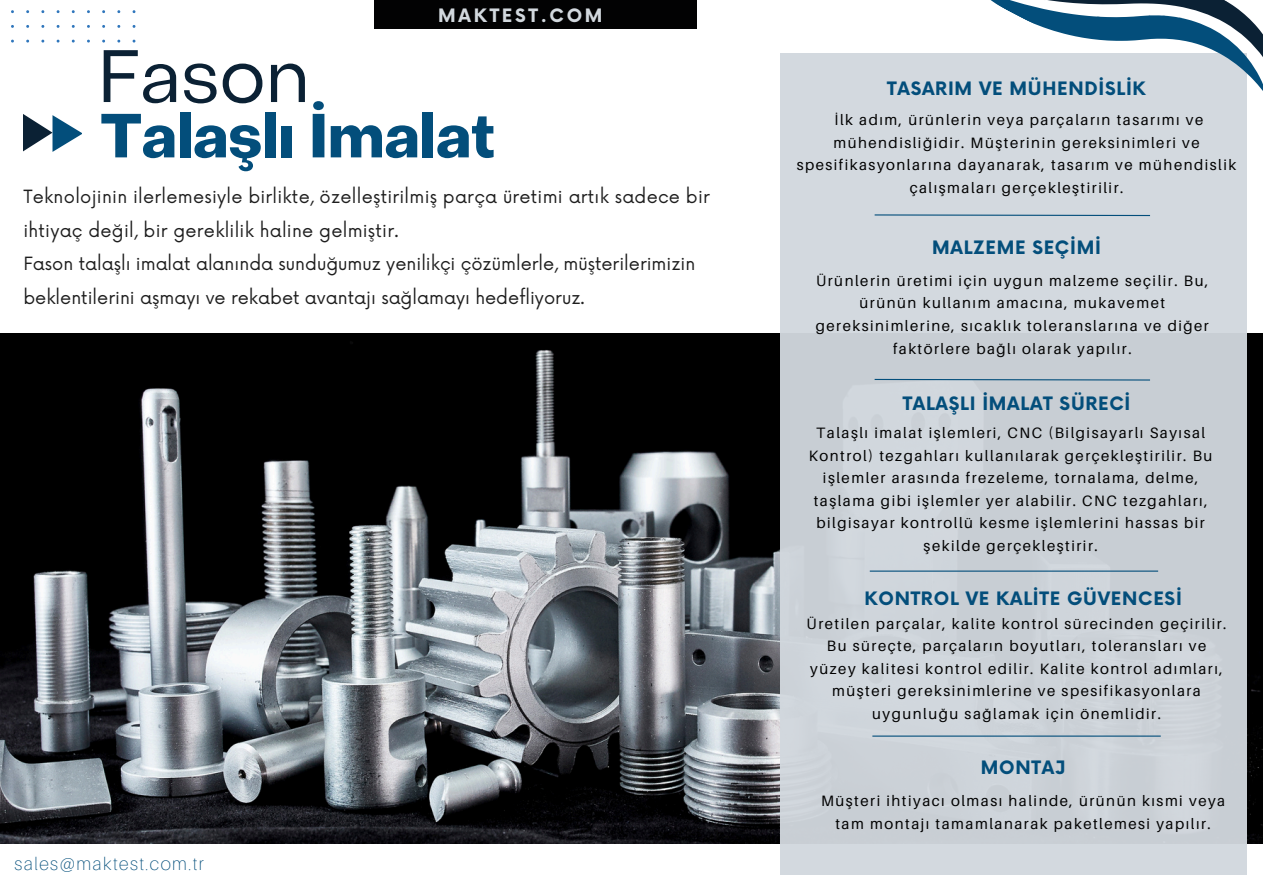
<style>
.page{position:relative;width:1263px;height:894px;background:#fff}
.page>*{position:absolute;margin:0;border:0;box-sizing:border-box;transform-origin:0 0}
.t1{font:73.5px "Object Sans";color:#0b2134}
.t2{font:700 60.9px "Object Sans";color:#034e7b}
.t3{font:700 18px "Now";letter-spacing:.04em;color:#034e7b}
.t4{font:100 18px "Aileron";letter-spacing:.08em;color:#034e7b}
.t5{font:700 18px "Now";letter-spacing:.15em;color:#d2d8de}
.t6{font:17.85px/33.8px "Now";color:#1e1e1e}
.t7{font:15px/22.5px "Aileron";letter-spacing:.1em;color:#000;text-align:center}
</style>
<div class="page">
<img style="left:0;top:333px;width:1263px;height:510px">
<div style="left:781px;top:53px;width:466px;height:821px;background:#d2d8de"></div>
<svg style="left:874px;top:214px;width:277px;height:2px"></svg>
<svg style="left:874px;top:378px;width:277px;height:3px"></svg>
<hr style="left:870px;top:570px;width:288px;height:1px;background:#034e7b">
<hr style="left:872px;top:735px;width:289px;height:1px;background:#034e7b">
<svg style="left:990px;top:0;width:273px;height:91px"></svg>
<div style="left:374px;top:0;width:322px;height:28px;background:#020203"></div>
<svg style="left:23px;top:114px;width:59px;height:38px"></svg>
<svg style="left:11px;top:10px;width:124px;height:32px"></svg>
<h2 class="t5" style="left:438px;top:6px;width:166px">MAKTEST.COM</h2>
<h3 class="t1" style="left:98px;top:48px;width:213px">Fason</h3>
<p class="t2" style="left:101px;top:112px;width:396px">Talaşlı İmalat</p>
<h1 class="t6" style="left:23px;top:180px;width:688px">Teknoloji ni n i lerlemesiyle bi rli kte, özelleşti ri lmiş parça üreti mi artık sadece bi r ihtiyaç değil, bir gereklili k haline gelmiştir.<br>Fason talaşlı i malat alanında sunduğumuz yeni li kçi çözümlerle, müşteri leri mizi n beklenti leri ni aşmayı ve rekabet avantajı sağlamayı hedefliyoruz.</h1>
<h3 class="t4" style="left:15px;top:852px;width:191px">sales@maktest.com.tr</h3>
<p class="t3" style="left:887px;top:79px;width:260px">TASARIM VE MÜHENDİSLİK</p>
<p class="t7" style="left:797px;top:108px;width:441px">İlk adım, ürünlerin veya parçaların tasarımı ve mühendisliğidir. Müşterinin gereksinimleri ve spesifikasyonlarına dayanarak, tasarım ve mühendislik çalışmaları gerçekleştirilir.</p>
<p class="t3" style="left:932px;top:238px;width:170px">MALZEME SEÇİMİ</p>
<h3 class="t7" style="left:816px;top:269px;width:395px">Ürünlerin üretimi için uygun malzeme seçilir. Bu, ürünün kullanım amacına, mukavemet gereksinimlerine, sıcaklık toleranslarına ve diğer faktörlere bağlı olarak yapılır.</h3>
<p class="t3" style="left:903px;top:393px;width:229px">TALAŞLI İMALAT SÜRECİ</p>
<h3 class="t7" style="left:809px;top:421px;width:405px">Talaşlı imalat işlemleri, CNC (Bilgisayarlı Sayısal Kontrol) tezgahları kullanılarak gerçekleştirilir. Bu işlemler arasında frezeleme, tornalama, delme, taşlama gibi işlemler yer alabilir. CNC tezgahları, bilgisayar kontrollü kesme işlemlerini hassas bir şekilde gerçekleştirir.</h3>
<h3 class="t3" style="left:864px;top:588px;width:319px">KONTROL VE KALİTE GÜVENCESİ</h3>
<p class="t7" style="left:807px;top:611px;width:421px">Üretilen parçalar, kalite kontrol sürecinden geçirilir.<br>Bu süreçte, parçaların boyutları, toleransları ve yüzey kalitesi kontrol edilir. Kalite kontrol adımları, müşteri gereksinimlerine ve spesifikasyonlara uygunluğu sağlamak için önemlidir.</p>
<h3 class="t3" style="left:981px;top:757px;width:86px">MONTAJ</h3>
<p class="t7" style="left:821px;top:789px;width:406px">Müşteri ihtiyacı olması halinde, ürünün kısmi veya tam montajı tamamlanarak paketlemesi yapılır.</p>
</div>
